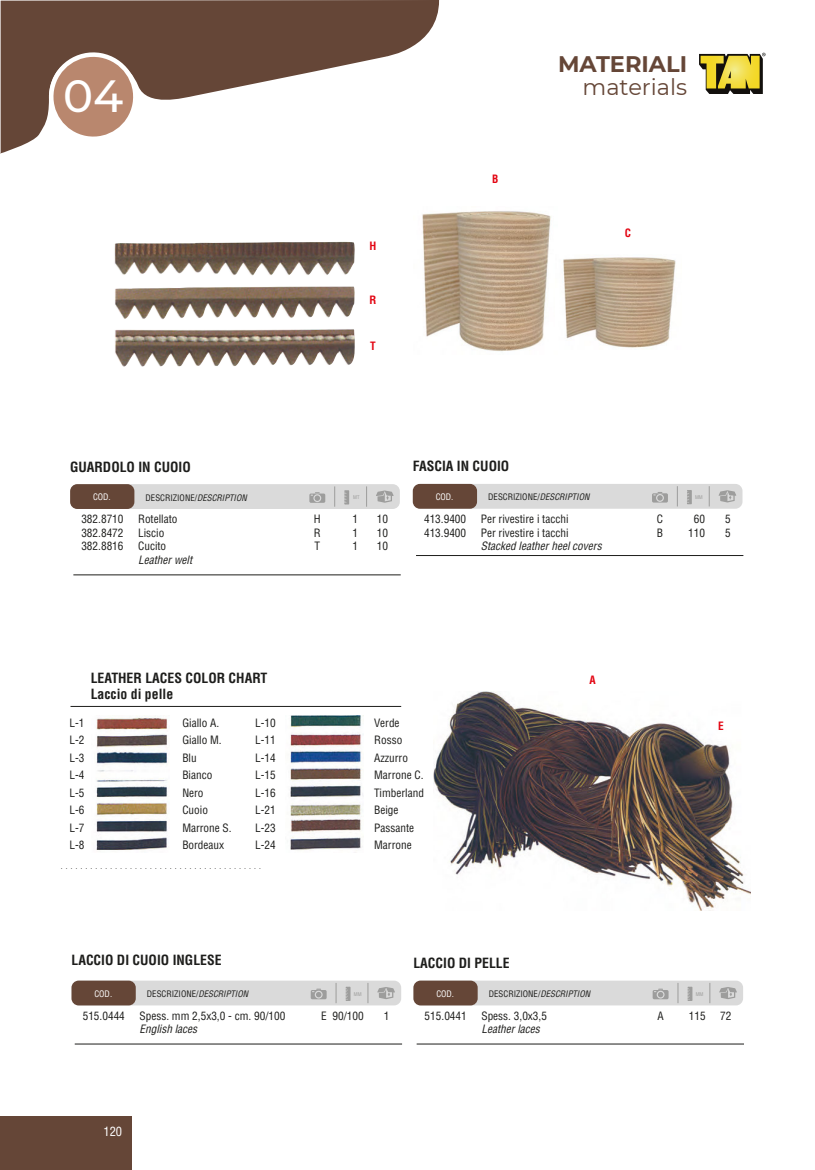
<style>
.page{position:relative;width:815px;height:1170px;background:#fff}
.page>*{position:absolute;margin:0;border:0;box-sizing:border-box;transform-origin:0 0}
.t1{font:500 45px "Montserrat";color:#fff}
.t2{font:700 22.5px "Montserrat";color:#654637}
.t3{font:22.5px "Montserrat";color:#654637}
.t4{font:700 condensed 13.75px/16.5px "Helvetica";color:#1d1d1b}
.t5{font:condensed 12.5px "Helvetica";color:#fff}
.t6{font:condensed 11.25px/17.5px "Helvetica";color:#1d1d1b}
.t7{font:italic condensed 11.25px "Helvetica";color:#1d1d1b}
.t8{font:700 condensed 11.25px "Helvetica";color:#e30613}
.t9{font:condensed 8.75px "Helvetica";color:#1d1d1b}
.t10{font:condensed 8.75px "Helvetica";color:#fff}
.t11{font:condensed 5px "Helvetica";color:#9d9d9c}
.s1{font-style:italic}
</style>
<div class="page">
<svg style="left:0;top:0;width:439px;height:153px;fill:#654637"></svg>
<svg style="left:45px;top:49px;width:96px;height:96px"></svg>
<svg style="left:699px;top:53px;width:67px;height:41px;background:#b3a54b"></svg>
<div style="left:0;top:1116px;width:131px;height:53px;background:#654637"></div>
<img style="left:422px;top:211px;width:129px;height:140px">
<img style="left:563px;top:257px;width:113px;height:92px">
<div style="left:414px;top:484px;width:328px;height:24px;background:#dadada;border-radius:7px"></div>
<div style="left:414px;top:980px;width:329px;height:25px;background:#dadada;border-radius:7px"></div>
<div style="left:73px;top:980px;width:328px;height:25px;background:#dadada;border-radius:7px"></div>
<div style="left:413px;top:484px;width:64px;height:24px;background:#654637;border-radius:7px"></div>
<div style="left:413px;top:980px;width:65px;height:25px;background:#654637;border-radius:7px"></div>
<div style="left:71px;top:980px;width:65px;height:25px;background:#654637;border-radius:7px"></div>
<svg style="left:652px;top:492px;width:16px;height:10px"></svg>
<svg style="left:653px;top:988px;width:16px;height:11px"></svg>
<svg style="left:311px;top:988px;width:16px;height:11px"></svg>
<svg style="left:718px;top:490px;width:18px;height:12px"></svg>
<svg style="left:719px;top:987px;width:18px;height:12px"></svg>
<svg style="left:377px;top:987px;width:18px;height:12px"></svg>
<svg style="left:709px;top:486px;width:1px;height:20px"></svg>
<svg style="left:710px;top:983px;width:1px;height:20px"></svg>
<svg style="left:368px;top:983px;width:1px;height:20px"></svg>
<svg style="left:677px;top:486px;width:1px;height:20px"></svg>
<svg style="left:678px;top:983px;width:1px;height:20px"></svg>
<svg style="left:336px;top:983px;width:1px;height:20px"></svg>
<svg style="left:687px;top:490px;width:5px;height:14px"></svg>
<svg style="left:687px;top:986px;width:6px;height:15px"></svg>
<svg style="left:345px;top:986px;width:6px;height:15px"></svg>
<hr style="left:416px;top:555px;width:327px;height:1px;background:#1d1d1b">
<hr style="left:417px;top:1043px;width:327px;height:1px;background:#1d1d1b">
<hr style="left:75px;top:1043px;width:327px;height:1px;background:#1d1d1b">
<svg style="left:61px;top:868px;width:200px;height:1px"></svg>
<img style="left:434px;top:691px;width:316px;height:219px">
<hr style="left:71px;top:706px;width:330px;height:1px;background:#1d1d1b">
<img style="left:96px;top:715px;width:72px;height:135px">
<img style="left:290px;top:715px;width:73px;height:135px">
<div style="left:71px;top:484px;width:329px;height:25px;background:#dadada;border-radius:7px"></div>
<div style="left:70px;top:484px;width:64px;height:25px;background:#654637;border-radius:7px"></div>
<svg style="left:309px;top:492px;width:16px;height:11px"></svg>
<svg style="left:376px;top:490px;width:18px;height:12px"></svg>
<svg style="left:366px;top:486px;width:1px;height:20px"></svg>
<svg style="left:334px;top:486px;width:1px;height:20px"></svg>
<svg style="left:344px;top:490px;width:5px;height:14px"></svg>
<hr style="left:73px;top:574px;width:328px;height:1px;background:#1d1d1b">
<img style="left:114px;top:242px;width:241px;height:125px">
<h1 class="t1" style="left:63px;top:65px;width:62px">04</h1>
<p class="t8" style="left:369px;top:239px;width:8px">H</p>
<p class="t8" style="left:369px;top:292px;width:8px">R</p>
<p class="t8" style="left:370px;top:338px;width:7px">T</p>
<p class="t8" style="left:492px;top:171px;width:8px">B</p>
<h2 class="t2" style="left:558px;top:48px;width:131px">MATERIALI</h2>
<h2 class="t3" style="left:582px;top:71px;width:106px">materials</h2>
<p class="t8" style="left:625px;top:225px;width:8px">C</p>
<p class="t4" style="left:70px;top:458px;width:122px">GUARDOLO IN CUOIO</p>
<p class="t10" style="left:93px;top:491px;width:19px">COD.</p>
<p class="t9" style="left:146px;top:492px;width:103px">DESCRIZIONE/<span class="s1">DESCRIPTION</span></p>
<p class="t11" style="left:353px;top:494px;width:8px">MT</p>
<p class="t4" style="left:413px;top:458px;width:98px">FASCIA IN CUOIO</p>
<p class="t10" style="left:436px;top:491px;width:19px">COD.</p>
<p class="t9" style="left:488px;top:491px;width:103px">DESCRIZIONE/<span class="s1">DESCRIPTION</span></p>
<p class="t11" style="left:695px;top:494px;width:9px">MM</p>
<p class="t6" style="left:81px;top:512px;width:44px;line-height:13.5px;text-align:justify">382.8710<br>382.8472<br>382.8816</p>
<p class="t6" style="left:314px;top:512px;width:8px;line-height:13.5px;text-align:justify">H R T</p>
<p class="t6" style="left:353px;top:512px;width:7px;line-height:13.5px;text-align:justify">1<br>1<br>1</p>
<p class="t6" style="left:377px;top:512px;width:13px;line-height:13.5px;text-align:justify">10<br>10<br>10</p>
<p class="t6" style="left:138px;top:512px;width:41px;line-height:13.5px">Rotellato<br>Liscio<br>Cucito</p>
<p class="t7" style="left:138px;top:552px;width:56px">Leather welt</p>
<p class="t6" style="left:424px;top:512px;width:44px;line-height:13.5px">413.9400<br>413.9400</p>
<p class="t6" style="left:481px;top:512px;width:89px;line-height:13.5px">Per rivestire i tacchi<br>Per rivestire i tacchi</p>
<p class="t7" style="left:481px;top:539px;width:122px">Stacked leather heel covers</p>
<p class="t6" style="left:657px;top:512px;width:8px;line-height:13.5px">C<br>B</p>
<p class="t6" style="left:688px;top:512px;width:18px;line-height:13.5px;text-align:center">60<br>110</p>
<p class="t6" style="left:725px;top:512px;width:7px;line-height:13.5px">5<br>5</p>
<p class="t4" style="left:91px;top:669px;width:178px">LEATHER LACES COLOR CHART<br>Laccio di pelle</p>
<p class="t6" style="left:182px;top:713px;width:51px">Giallo A.<br>Giallo M.<br>Blu<br>Bianco<br>Nero<br>Cuoio<br>Marrone S.<br>Bordeaux</p>
<p class="t6" style="left:374px;top:713px;width:51px">Verde<br>Rosso<br>Azzurro<br>Marrone C.<br>Timberland<br>Beige<br>Passante<br>Marrone</p>
<p class="t6" style="left:70px;top:713px;width:16px;text-align:justify">L-1<br>L-2<br>L-3<br>L-4<br>L-5<br>L-6<br>L-7<br>L-8</p>
<p class="t6" style="left:255px;top:713px;width:22px;text-align:justify">L-10<br>L-11<br>L-14<br>L-15<br>L-16<br>L-21<br>L-23<br>L-24</p>
<p class="t8" style="left:590px;top:672px;width:8px">A</p>
<p class="t8" style="left:718px;top:719px;width:7px">E</p>
<p class="t4" style="left:71px;top:951px;width:152px">LACCIO DI CUOIO INGLESE</p>
<p class="t4" style="left:413px;top:954px;width:98px">LACCIO DI PELLE</p>
<p class="t10" style="left:94px;top:987px;width:19px">COD.</p>
<p class="t10" style="left:436px;top:987px;width:19px">COD.</p>
<p class="t9" style="left:147px;top:988px;width:103px">DESCRIZIONE/<span class="s1">DESCRIPTION</span></p>
<p class="t9" style="left:489px;top:988px;width:103px">DESCRIZIONE/<span class="s1">DESCRIPTION</span></p>
<p class="t11" style="left:354px;top:990px;width:9px">MM</p>
<p class="t11" style="left:696px;top:990px;width:9px">MM</p>
<p class="t6" style="left:139px;top:1006px;width:147px">Spess. mm 2,5x3,0 - cm. 90/100</p>
<p class="t7" style="left:139px;top:1022px;width:59px">English laces</p>
<p class="t6" style="left:481px;top:1006px;width:67px">Spess. 3,0x3,5</p>
<p class="t7" style="left:481px;top:1022px;width:60px">Leather laces</p>
<p class="t6" style="left:83px;top:1006px;width:44px">515.0444</p>
<p class="t6" style="left:425px;top:1006px;width:44px">515.0441</p>
<p class="t6" style="left:321px;top:1006px;width:7px">E</p>
<p class="t6" style="left:689px;top:1006px;width:18px">115</p>
<p class="t6" style="left:333px;top:1006px;width:33px">90/100</p>
<p class="t6" style="left:384px;top:1006px;width:7px">1</p>
<p class="t6" style="left:720px;top:1006px;width:13px">72</p>
<p class="t6" style="left:657px;top:1006px;width:8px">A</p>
<p class="t5" style="left:103px;top:1123px;width:20px">120</p>
</div>
